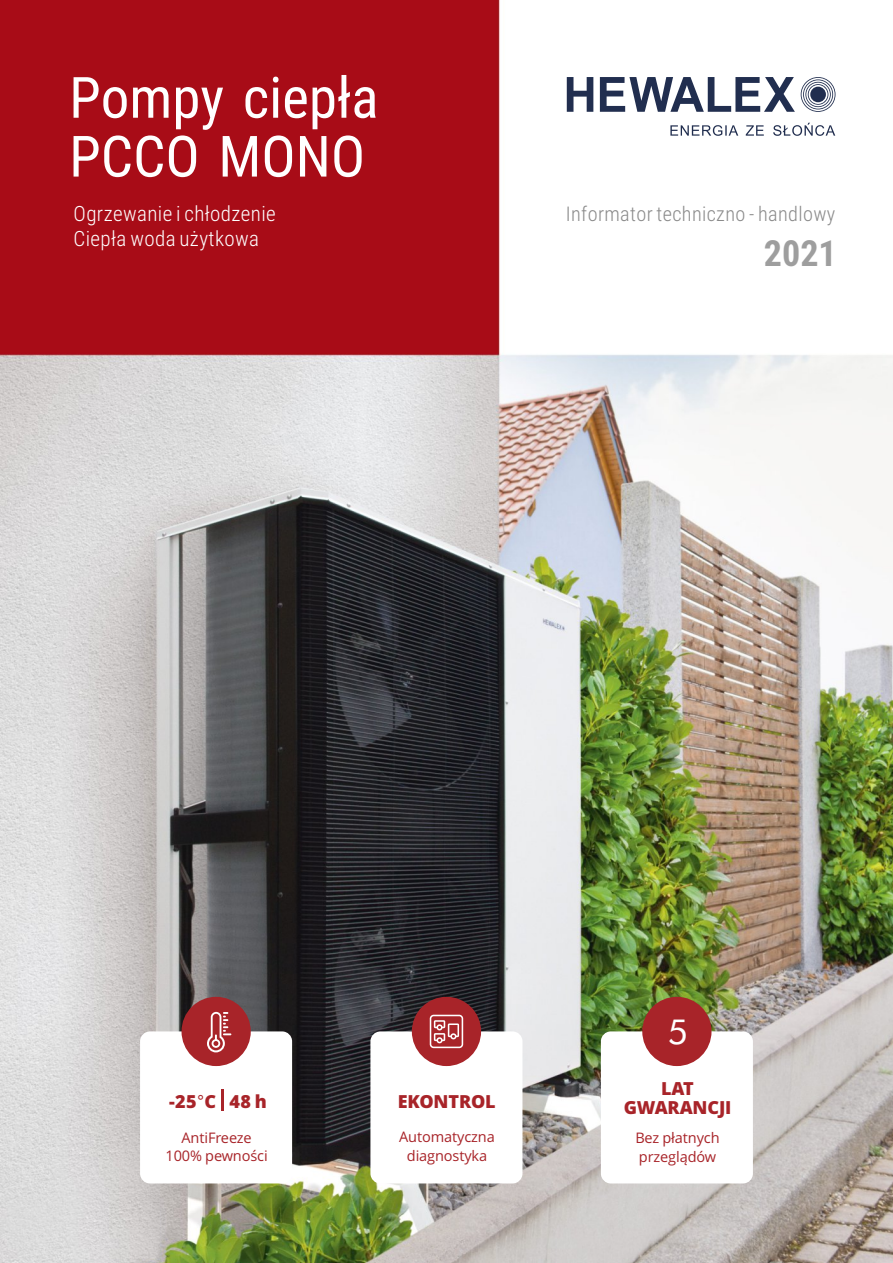
<style>
.page{position:relative;width:893px;height:1263px;background:#fff}
.page>*{position:absolute;margin:0;border:0;box-sizing:border-box;transform-origin:0 0}
.t1{font:57px/58.8px "Roboto Condensed";color:#fff}
.t2{font:700 36px "Roboto Condensed";color:#9e9e9e}
.t3{font:34.5px "Futura BT";color:#fff}
.t4{font:300 21px/25.2px "Roboto Condensed";letter-spacing:.02em;color:#fff}
.t5{font:300 20.25px "Roboto Condensed";letter-spacing:.02em;color:#8a8a8a}
.t6{font:800 18px/18.6px "Open Sans";letter-spacing:-.01em;color:#a82429;text-align:center}
.t7{font:14.55px/18.8px "Open Sans";letter-spacing:-.01em;color:#a82429;text-align:center}
.s1{font-family:"Arial";font-weight:400}
</style>
<div class="page">
<img style="left:0;top:0;width:893px;height:1263px">
<svg style="left:670px;top:123px;width:165px;height:13px"></svg>
<svg style="left:567px;top:77px;width:228px;height:35px"></svg>
<svg style="left:801px;top:77px;width:34px;height:35px"></svg>
<div style="left:810px;top:87px;width:16px;height:15px;background:#212e4f;border-radius:50%"></div>
<div style="left:370px;top:1031px;width:152px;height:152px;background:#fff;border-radius:10px"></div>
<div style="left:412px;top:997px;width:69px;height:69px;background:#a82429;border-radius:50%"></div>
<svg style="left:430px;top:1015px;width:33px;height:33px"></svg>
<div style="left:601px;top:1031px;width:152px;height:152px;background:#fff;border-radius:10px"></div>
<div style="left:642px;top:997px;width:69px;height:69px;background:#a82429;border-radius:50%"></div>
<div style="left:140px;top:1031px;width:152px;height:152px;background:#fff;border-radius:10px"></div>
<hr style="left:221px;top:1089px;width:2px;height:21px;background:#a82429">
<div style="left:182px;top:997px;width:69px;height:69px;background:#a82429;border-radius:50%"></div>
<svg style="left:207px;top:1012px;width:24px;height:40px"></svg>
<h1 class="t1" style="left:69px;top:74px;width:311px">Pompy ciepła<br>PCCO MONO</h1>
<h3 class="t4" style="left:74px;top:203px;width:204px">Ogrzewanie i chłodzenie<br>Ciepła woda użytkowa</h3>
<h3 class="t5" style="left:566px;top:206px;width:271px">Informator techniczno - handlowy</h3>
<h2 class="t2" style="left:764px;top:239px;width:74px">2021</h2>
<p class="t6" style="left:169px;top:1094px;width:99px">-25<span class="s1">°</span>C 48 h</p>
<p class="t7" style="left:165px;top:1129px;width:104px">AntiFreeze<br>100% pewności</p>
<p class="t6" style="left:398px;top:1094px;width:99px">EKONTROL</p>
<p class="t7" style="left:399px;top:1129px;width:97px">Automatyczna diagnostyka</p>
<h3 class="t3" style="left:668px;top:1018px;width:22px">5</h3>
<p class="t6" style="left:624px;top:1081px;width:109px">LAT<br>GWARANCJI</p>
<p class="t7" style="left:635px;top:1130px;width:86px;text-align:left">Bez płatnych przeglądów</p>
</div>
